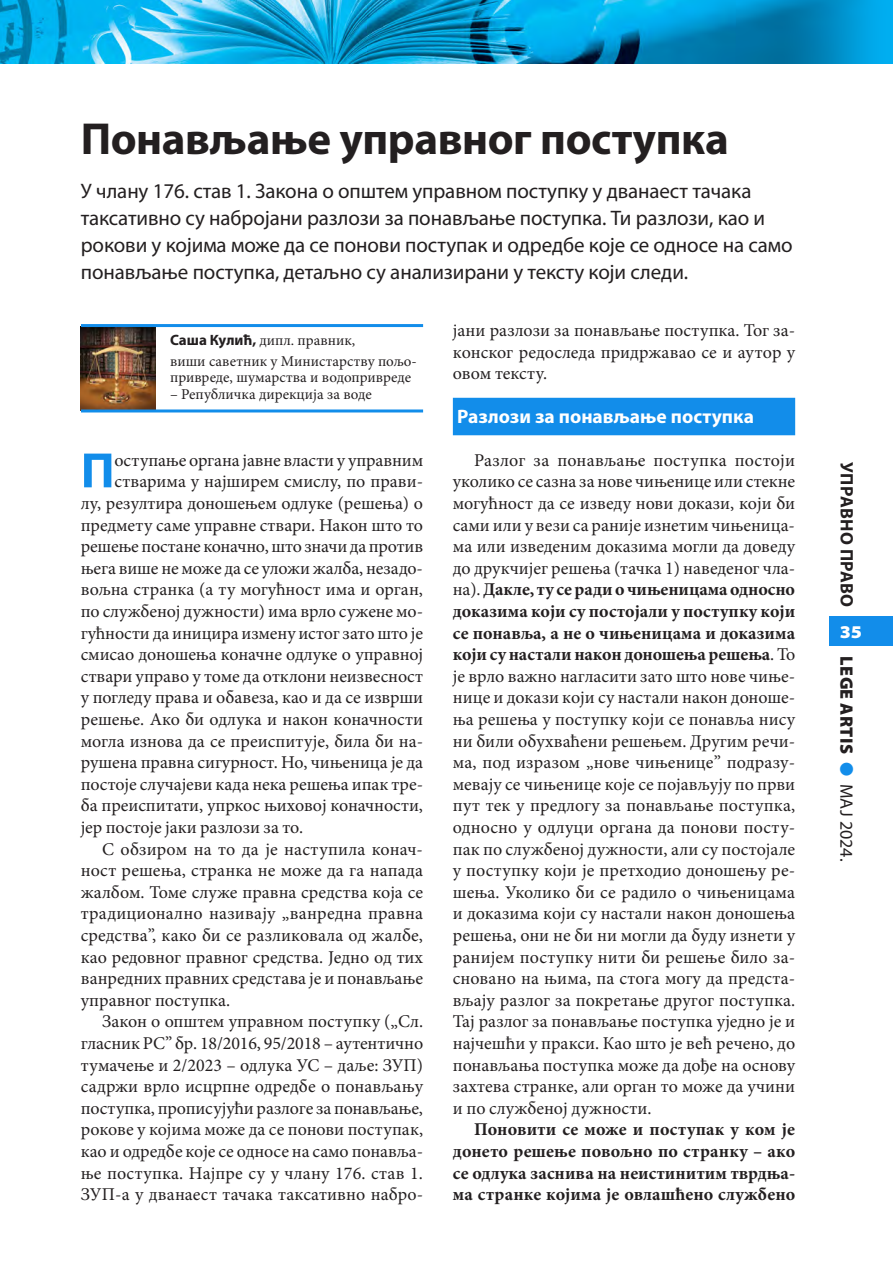
<style>
.page{position:relative;width:893px;height:1263px;background:#fff}
.page>*{position:absolute;margin:0;border:0;box-sizing:border-box;transform-origin:0 0}
.t1{font:700 50.1px "Myriad Pro";color:#128dea}
.t2{font:700 45px "Myriad Pro";letter-spacing:-.01em;color:#231f20}
.t3{font:21px/27px "Myriad Pro";letter-spacing:-.005em;color:#231f20}
.t4{font:700 19.5px "Myriad Pro";color:#fff}
.t5{font:18px/21.6px "Minion Pro";color:#231f20;text-align:justify}
.t6{font:700 18px/21.6px "Minion Pro";letter-spacing:.005em;color:#231f20;text-align:justify}
.t7{font:900 18px "Myriad Pro";letter-spacing:.02em;color:#231f20}
.t8{font:700 18px "Myriad Pro";letter-spacing:.02em;color:#231f20}
.t9{font:900 semi-expanded 18px "Myriad Pro";color:#fff}
.t10{font:15px/20.7px "Minion Pro";color:#231f20}
.s1{font-family:"Myriad Pro";font-weight:700}
.s2{font-weight:700}
.s3{color:#128dea}
.s4{font-weight:400}
</style>
<div class="page">
<img style="left:0;top:0;width:893px;height:64px">
<div style="left:829px;top:617px;width:64px;height:29px;background:#128dea"></div>
<div style="left:453px;top:398px;width:342px;height:37px;background:#128dea"></div>
<img style="left:81px;top:327px;width:75px;height:82px">
<hr style="left:81px;top:324px;width:342px;height:3px;background:#128dea">
<hr style="left:81px;top:409px;width:342px;height:3px;background:#128dea">
<h2 class="t2" style="left:81px;top:109px;width:649px">Понављање управног поступка</h2>
<p class="t3" style="left:81px;top:177px;width:713px">У члану 176. став 1. Закона о општем управном поступку у дванаест тачака таксативно су набројани разлози за понављање поступка. Ти разлози, као и рокови у којима може да се понови поступак и одредбе које се односе на само понављање поступка, детаљно су анализирани у тексту који следи.</p>
<p class="t10" style="left:170px;top:330px;width:248px"><span class="s1">Саша Кулић,</span> дипл. правник,<br>виши саветник у Министарству пољо-</p>
<p class="t10" style="left:170px;top:367px;width:242px">привреде, шумарства и водопривреде</p>
<p class="t10" style="left:170px;top:384px;width:203px">– Републичка дирекција за воде</p>
<h1 class="t1" style="left:81px;top:438px;width:35px">П</h1>
<p class="t5" style="left:114px;top:449px;width:310px">оступање органа јавне власти у управним</p>
<p class="t5" style="left:114px;top:471px;width:310px">стварима у најширем смислу, по прави-</p>
<p class="t5" style="left:81px;top:492px;width:344px">лу, резултира доношењем одлуке (решења) о</p>
<p class="t5" style="left:81px;top:514px;width:344px">предмету саме управне ствари. Након што то</p>
<p class="t5" style="left:81px;top:536px;width:344px">решење постане коначно, што значи да против</p>
<p class="t5" style="left:81px;top:557px;width:344px">њега више не може да се уложи жалба, незадо-</p>
<p class="t5" style="left:81px;top:579px;width:344px">вољна странка (а ту могућност има и орган,</p>
<p class="t5" style="left:81px;top:600px;width:344px">по службеној дужности) има врло сужене мо-</p>
<p class="t5" style="left:81px;top:622px;width:344px">гућности да иницира измену истог зато што је</p>
<p class="t5" style="left:81px;top:644px;width:344px">смисао доношења коначне одлуке о управној</p>
<p class="t5" style="left:81px;top:665px;width:344px">ствари управо у томе да отклони неизвесност</p>
<p class="t5" style="left:81px;top:687px;width:344px">у погледу права и обавеза, као и да се изврши</p>
<p class="t5" style="left:81px;top:708px;width:344px">решење. Ако би одлука и након коначности</p>
<p class="t5" style="left:81px;top:730px;width:344px">могла изнова да се преиспитује, била би на-</p>
<p class="t5" style="left:81px;top:752px;width:344px">рушена правна сигурност. Но, чињеница је да</p>
<p class="t5" style="left:81px;top:773px;width:344px">постоје случајеви када нека решења ипак тре-</p>
<p class="t5" style="left:81px;top:795px;width:344px">ба преиспитати, упркос њиховој коначности,</p>
<p class="t5" style="left:81px;top:816px;width:224px">јер постоје јаки разлози за то.</p>
<p class="t5" style="left:102px;top:838px;width:322px">С обзиром на то да је наступила конач-</p>
<p class="t5" style="left:81px;top:860px;width:344px">ност решења, странка не може да га напада</p>
<p class="t5" style="left:81px;top:881px;width:344px">жалбом. Томе служе правна средства која се</p>
<p class="t5" style="left:81px;top:903px;width:344px">традиционално називају „ванредна правна</p>
<p class="t5" style="left:81px;top:924px;width:344px">средства”, како би се разликовала од жалбе,</p>
<p class="t5" style="left:81px;top:946px;width:344px">као редовног правног средства. Једно од тих</p>
<p class="t5" style="left:81px;top:968px;width:344px">ванредних правних средстава је и понављање</p>
<p class="t5" style="left:81px;top:989px;width:151px">управног поступка.</p>
<p class="t5" style="left:102px;top:1011px;width:323px">Закон о општем управном поступку („Сл.</p>
<p class="t5" style="left:81px;top:1032px;width:344px">гласник РС” бр. 18/2016, 95/2018 – аутентично</p>
<p class="t5" style="left:81px;top:1054px;width:344px">тумачење и 2/2023 – одлука УС – даље: ЗУП)</p>
<p class="t5" style="left:81px;top:1076px;width:344px">садржи врло исцрпне одредбе о понављању</p>
<p class="t5" style="left:81px;top:1097px;width:344px">поступка, прописујући разлоге за понављање,</p>
<p class="t5" style="left:81px;top:1119px;width:344px">рокове у којима може да се понови поступак,</p>
<p class="t5" style="left:81px;top:1140px;width:344px">као и одредбе које се односе на само понавља-</p>
<p class="t5" style="left:81px;top:1162px;width:344px">ње поступка. Најпре су у члану 176. став 1.</p>
<p class="t5" style="left:81px;top:1184px;width:344px">ЗУП-а у дванаест тачака таксативно набро-</p>
<p class="t5" style="left:453px;top:320px;width:344px">јани разлози за понављање поступка. Тог за&shy;конског редоследа придржавао се и аутор у овом тексту.</p>
<p class="t4" style="left:457px;top:403px;width:298px">Разлози за понављање поступка</p>
<p class="t5" style="left:453px;top:449px;width:344px;text-indent:21px">Разлог за понављање поступка постоји уколико се сазна за нове чињенице или стекне могућност да се изведу нови докази, који би сами или у вези са раније изнетим чињеница&shy;ма или изведеним доказима могли да доведу до друкчијег решења (тачка 1) наведеног чла&shy;на). <span class="s2">Дакле, ту се ради о чињеницама односно доказима који су постојали у поступку који се понавља, а не о чињеницама и доказима који су настали након доношења решења</span>. То је врло важно нагласити зато што нове чиње&shy;нице и докази који су настали након доноше&shy;ња решења у поступку који се понавља нису ни били обухваћени решењем. Другим речи&shy;ма, под изразом „нове чињенице” подразу&shy;мевају се чињенице које се појављују по први пут тек у предлогу за понављање поступка, односно у одлуци органа да понови посту&shy;пак по службеној дужности, али су постојале у поступку који је претходио доношењу ре&shy;шења. Уколико би се радило о чињеницама и доказима који су настали након доношења решења, они не би ни могли да буду изнети у ранијем поступку нити би решење било за&shy;сновано на њима, па стога могу да предста&shy;вљају разлог за покретање другог поступка.<br>Тај разлог за понављање поступка уједно је и најчешћи у пракси. Као што је већ речено, до понављања поступка може да дође на основу захтева странке, али орган то може да учини и по службеној дужности.</p>
<p class="t6" style="left:453px;top:1119px;width:344px;text-indent:21px">Поновити се може и поступак у ком је донето решење повољно по странку – ако се одлука заснива на неистинитим тврдња&shy;ма странке којима је овлашћено службено</p>
<p class="t8" style="left:858px;top:462px;width:146px;rotate:90deg">УПРАВНО ПРАВО</p>
<p class="t9" style="left:840px;top:622px;width:24px">35</p>
<p class="t7" style="left:859px;top:656px;width:206px;rotate:90deg">LEGE ARTIS <span class="s3">●</span> <span class="s4">МАЈ 2024.</span></p>
</div>
